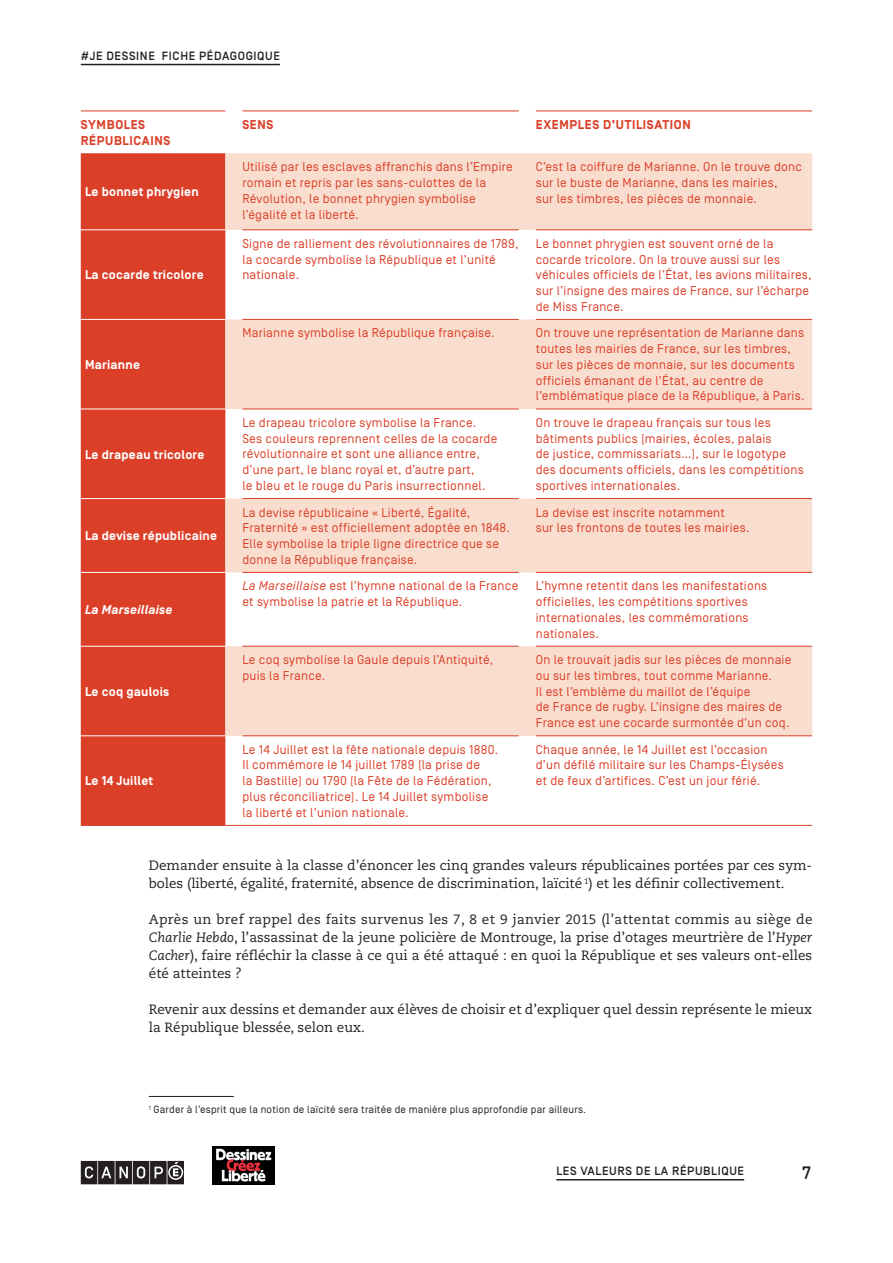
<style>
.page{position:relative;width:893px;height:1263px;background:#fff}
.page>*{position:absolute;margin:0;border:0;box-sizing:border-box;transform-origin:0 0}
.t1{font:500 18px "Simplon BP Mono";color:#231f20}
.t2{font:13.5px/18px "Caecilia LT Std";color:#231f20}
.t3{font:12.75px/15.8px "Simplon BP Regular";letter-spacing:.02em;color:#db3f28}
.t4{font:700 12.75px "Simplon BP";letter-spacing:.02em;color:#fff}
.t5{font:700 12.75px/15.8px "Simplon BP";letter-spacing:.05em;color:#db3f28}
.t6{font:italic 700 12.75px "Simplon BP";letter-spacing:.02em;color:#fff}
.t7{font:500 12px "Simplon BP";letter-spacing:.05em;color:#231f20}
.t8{font:10.5px "Simplon BP Regular";letter-spacing:.02em;color:#231f20}
.s1{font-style:italic}
</style>
<div class="page">
<hr style="left:81px;top:64px;width:199px;height:1px;background:#231f20">
<svg style="left:81px;top:1161px;width:103px;height:23px;background:#4b4849"></svg>
<hr style="left:556px;top:1179px;width:188px;height:1px;background:#231f20">
<img style="left:213px;top:1146px;width:62px;height:38px">
<hr style="left:149px;top:1096px;width:85px;height:1px;background:#231f20">
<div style="left:81px;top:153px;width:144px;height:672px;background:#db3f28"></div>
<svg style="left:225px;top:153px;width:587px;height:583px;fill:#f9decf"></svg>
<hr style="left:81px;top:229px;width:144px;height:1px;background:#fff">
<hr style="left:81px;top:735px;width:144px;height:1px;background:#fff">
<hr style="left:81px;top:646px;width:144px;height:1px;background:#fff">
<hr style="left:81px;top:572px;width:144px;height:1px;background:#fff">
<hr style="left:81px;top:498px;width:144px;height:1px;background:#fff">
<hr style="left:81px;top:409px;width:144px;height:1px;background:#fff">
<hr style="left:81px;top:319px;width:144px;height:1px;background:#fff">
<hr style="left:81px;top:111px;width:144px;height:1px;background:#db3f28">
<hr style="left:242px;top:111px;width:277px;height:1px;background:#db3f28">
<hr style="left:536px;top:111px;width:276px;height:1px;background:#db3f28">
<hr style="left:242px;top:229px;width:277px;height:1px;background:#db3f28">
<hr style="left:536px;top:229px;width:276px;height:1px;background:#db3f28">
<hr style="left:242px;top:319px;width:277px;height:1px;background:#db3f28">
<hr style="left:536px;top:319px;width:276px;height:1px;background:#db3f28">
<hr style="left:242px;top:409px;width:277px;height:1px;background:#db3f28">
<hr style="left:536px;top:409px;width:276px;height:1px;background:#db3f28">
<hr style="left:242px;top:498px;width:277px;height:1px;background:#db3f28">
<hr style="left:536px;top:498px;width:276px;height:1px;background:#db3f28">
<hr style="left:242px;top:572px;width:277px;height:1px;background:#db3f28">
<hr style="left:536px;top:572px;width:276px;height:1px;background:#db3f28">
<hr style="left:242px;top:646px;width:277px;height:1px;background:#db3f28">
<hr style="left:536px;top:646px;width:276px;height:1px;background:#db3f28">
<hr style="left:81px;top:825px;width:144px;height:1px;background:#db3f28">
<svg style="left:225px;top:825px;width:17px;height:1px"></svg>
<hr style="left:242px;top:735px;width:277px;height:1px;background:#db3f28">
<hr style="left:242px;top:825px;width:277px;height:1px;background:#db3f28">
<svg style="left:519px;top:825px;width:17px;height:1px"></svg>
<hr style="left:536px;top:735px;width:276px;height:1px;background:#db3f28">
<hr style="left:536px;top:825px;width:276px;height:1px;background:#db3f28">
<p class="t7" style="left:81px;top:49px;width:199px">#JE DESSINE FICHEPÉDAGOGIQUE</p>
<p class="t5" style="left:81px;top:117px;width:91px">SYMBOLES<br>RÉPUBLICAINS</p>
<p class="t5" style="left:242px;top:117px;width:32px">SENS</p>
<p class="t5" style="left:536px;top:117px;width:156px">EXEMPLES D’UTILISATION</p>
<p class="t4" style="left:85px;top:185px;width:115px">Le bonnet phrygien</p>
<p class="t4" style="left:85px;top:268px;width:120px">La cocarde tricolore</p>
<p class="t4" style="left:85px;top:357px;width:56px">Marianne</p>
<p class="t4" style="left:85px;top:447px;width:121px">Le drapeau tricolore</p>
<p class="t4" style="left:85px;top:528px;width:134px">La devise républicaine</p>
<p class="t6" style="left:85px;top:602px;width:89px">La Marseillaise</p>
<p class="t4" style="left:85px;top:684px;width:86px">Le coq gaulois</p>
<p class="t4" style="left:85px;top:773px;width:70px">Le 14 Juillet</p>
<p class="t3" style="left:242px;top:159px;width:272px">Utilisé par les esclaves affranchis dans l’Empire romain et repris par les sans-culottes de la Révolution, le bonnet phrygien symbolise l’égalité et la liberté.</p>
<p class="t3" style="left:536px;top:159px;width:268px">C’est la coiffure de Marianne. On le trouve donc sur le buste de Marianne, dans les mairies,<br>sur les timbres, les pièces de monnaie.</p>
<p class="t3" style="left:242px;top:236px;width:278px">Signe de ralliement des révolutionnaires de 1789, la cocarde symbolise la République et l’unité nationale.</p>
<p class="t3" style="left:536px;top:236px;width:277px">Le bonnet phrygien est souvent orné de la cocarde tricolore. On la trouve aussi sur les véhicules officiels de l’État, les avions militaires, sur l’insigne des maires de France, sur l’écharpe de Miss France.</p>
<p class="t3" style="left:242px;top:325px;width:254px">Marianne symbolise la République française.</p>
<p class="t3" style="left:536px;top:325px;width:270px">On trouve une représentation de Marianne dans toutes les mairies de France, sur les timbres, sur les pièces de monnaie, sur les documents officiels émanant de l’État, au centre de l’emblématique place de la République, à Paris.</p>
<p class="t3" style="left:242px;top:415px;width:256px">Le drapeau tricolore symbolise la France.<br>Ses couleurs reprennent celles de la cocarde révolutionnaire et sont une alliance entre, d’une part, le blanc royal et, d’autre part,<br>le bleu et le rouge du Paris insurrectionnel.</p>
<p class="t3" style="left:536px;top:415px;width:269px">On trouve le drapeau français sur tous les bâtiments publics (mairies, écoles, palais<br>de justice, commissariats…), sur le logotype des documents officiels, dans les compétitions sportives internationales.</p>
<p class="t3" style="left:242px;top:504px;width:269px">La devise républicaine « Liberté, Égalité, Fraternité » est officiellement adoptée en 1848.<br>Elle symbolise la triple ligne directrice que se donne la République française.</p>
<p class="t3" style="left:536px;top:504px;width:215px">La devise est inscrite notamment<br>sur les frontons de toutes les mairies.</p>
<p class="t3" style="left:242px;top:578px;width:277px"><span class="s1">La Marseillaise</span> est l’hymne national de la France et symbolise la patrie et la République.</p>
<p class="t3" style="left:536px;top:578px;width:233px">L’hymne retentit dans les manifestations officielles, les compétitions sportives internationales, les commémorations nationales.</p>
<p class="t3" style="left:242px;top:652px;width:252px">Le coq symbolise la Gaule depuis l’Antiquité, puis la France.</p>
<p class="t3" style="left:536px;top:652px;width:257px">On le trouvait jadis sur les pièces de monnaie ou sur les timbres, tout comme Marianne.<br>Il est l’emblème du maillot de l’équipe<br>de France de rugby. L’insigne des maires de France est une cocarde surmontée d’un coq.</p>
<p class="t3" style="left:242px;top:741px;width:257px">Le 14 Juillet est la fête nationale depuis 1880.<br>Il commémore le 14 juillet 1789 (la prise de<br>la Bastille) ou 1790 (la Fête de la Fédération, plus réconciliatrice). Le 14 Juillet symbolise la liberté et l’union nationale.</p>
<p class="t3" style="left:536px;top:741px;width:249px">Chaque année, le 14 Juillet est l’occasion d’un défilé militaire sur les Champs-Élysées et de feux d’artifices. C’est un jour férié.</p>
<p class="t2" style="left:149px;top:857px;width:665px">Demander ensuite à la classe d’énoncer les cinq grandes valeurs républicaines portées par ces sym&shy;boles (liberté, égalité, fraternité, absence de discrimination, laïcité <sup>1</sup>) et les définir collectivement.</p>
<p class="t2" style="left:149px;top:911px;width:665px;text-align:justify">Après un bref rappel des faits survenus les 7, 8 et 9 janvier 2015 (l’attentat commis au siège de <span class="s1">Charlie Hebdo</span>, l’assassinat de la jeune policière de Montrouge, la prise d’otages meurtrière de l’<span class="s1">Hyper Cacher</span>), faire réfléchir la classe à ce qui a été attaqué : en quoi la République et ses valeurs ont-elles été atteintes ?</p>
<p class="t2" style="left:149px;top:1001px;width:665px">Revenir aux dessins et demander aux élèves de choisir et d’expliquer quel dessin représente le mieux la République blessée, selon eux.</p>
<p class="t8" style="left:149px;top:1104px;width:439px"><sup>1</sup> Garder à l’esprit que la notion de laïcité sera traitée de manière plus approfondie par ailleurs.</p>
<p class="t7" style="left:556px;top:1164px;width:188px">LES VALEURS DE LA RÉPUBLIQUE</p>
<h1 class="t1" style="left:801px;top:1161px;width:12px">7</h1>
</div>
